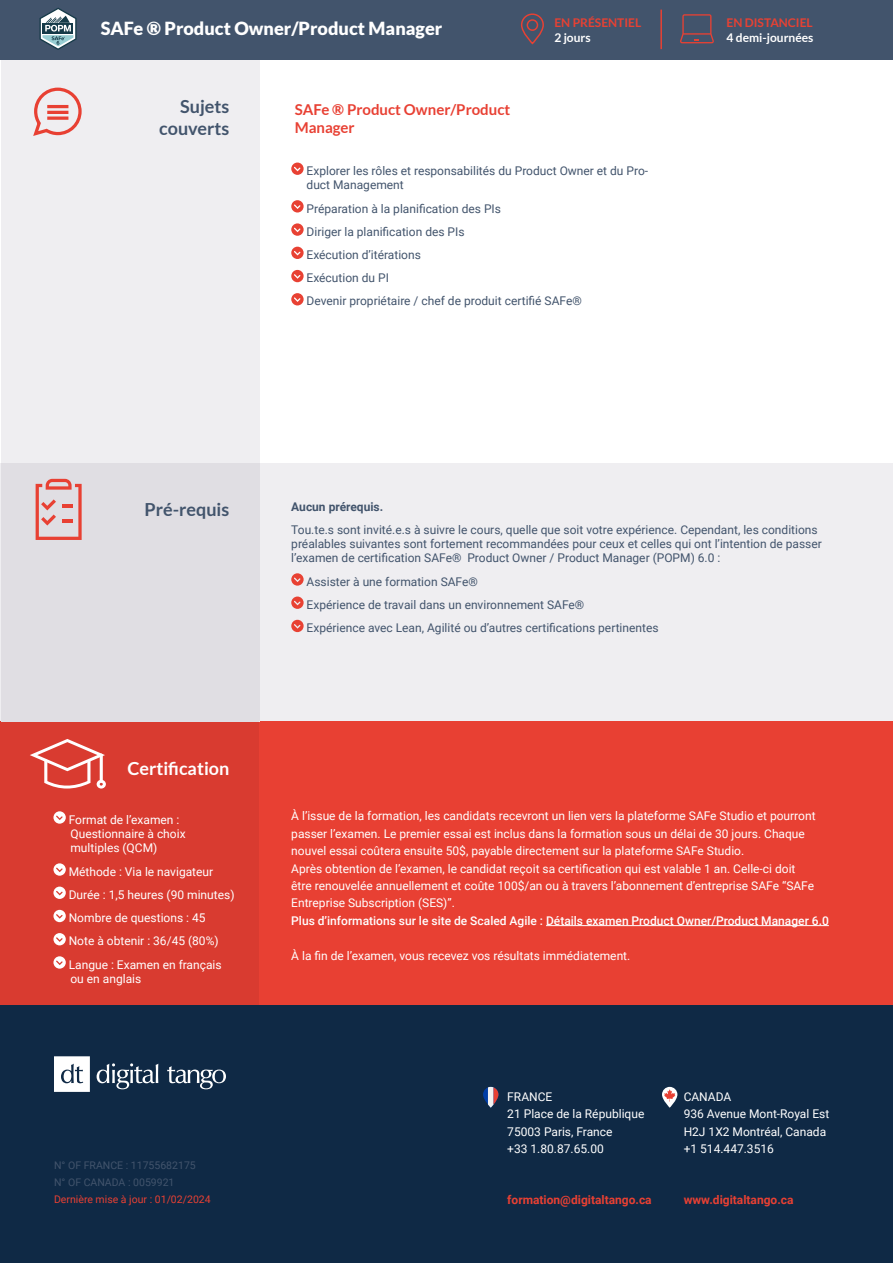
<style>
.page{position:relative;width:893px;height:1263px;background:#fff}
.page>*{position:absolute;margin:0;border:0;box-sizing:border-box;transform-origin:0 0}
.t1{font:900 18.15px "Lato";color:#fff}
.t2{font:700 18px/21.6px "Lato";color:#42546c;text-align:right}
.t3{font:700 18px "Lato";color:#fff}
.t4{font:700 15px/18px "Lato";color:#e84033}
.t5{font:12px/17.4px "Roboto";color:#fff}
.t6{font:12px/23.2px "Roboto";color:#42546c}
.t7{font:500 12px "Roboto";color:#fff}
.t8{font:700 12px "Roboto";color:#e84033}
.t9{font:700 12px "Lato";color:#e84133}
.t10{font:700 12px "Lato";color:#fff}
.t11{font:700 12px "Roboto";color:#42546c}
.t12{font:10.5px/17.4px "Roboto";color:#42546c}
.t13{font:10.5px "Roboto";color:#e84033}
</style>
<div class="page">
<div style="left:0;top:721px;width:893px;height:541px;background:#e84033"></div>
<div style="left:1px;top:1px;width:259px;height:720px;background:#efeef1"></div>
<div style="left:0;top:721px;width:259px;height:285px;background:#d93b30"></div>
<div style="left:1px;top:463px;width:892px;height:258px;background:linear-gradient(to right,#e1dfe4,#f4f3f6)"></div>
<svg style="left:291px;top:163px;width:13px;height:12px"></svg>
<svg style="left:291px;top:200px;width:13px;height:12px"></svg>
<svg style="left:291px;top:223px;width:13px;height:13px"></svg>
<svg style="left:291px;top:247px;width:13px;height:12px"></svg>
<svg style="left:291px;top:270px;width:13px;height:12px"></svg>
<svg style="left:291px;top:293px;width:13px;height:12px"></svg>
<svg style="left:291px;top:573px;width:13px;height:13px"></svg>
<svg style="left:291px;top:596px;width:13px;height:13px"></svg>
<svg style="left:291px;top:620px;width:13px;height:12px"></svg>
<hr style="left:546px;top:925px;width:283px;height:1px;background:#fff">
<svg style="left:33px;top:87px;width:49px;height:49px"></svg>
<div style="left:0;top:0;width:893px;height:60px;background:#42546c"></div>
<svg style="left:40px;top:8px;width:37px;height:42px"></svg>
<svg style="left:520px;top:13px;width:24px;height:32px"></svg>
<svg style="left:680px;top:14px;width:34px;height:29px"></svg>
<hr style="left:660px;top:10px;width:2px;height:39px;background:#e84133">
<svg style="left:36px;top:479px;width:46px;height:61px"></svg>
<svg style="left:30px;top:739px;width:76px;height:49px"></svg>
<div style="left:0;top:1006px;width:893px;height:257px;background:#0f2945"></div>
<svg style="left:97px;top:1063px;width:61px;height:26px"></svg>
<svg style="left:167px;top:1066px;width:59px;height:23px"></svg>
<svg style="left:54px;top:1056px;width:36px;height:36px"></svg>
<svg style="left:662px;top:1087px;width:15px;height:21px"></svg>
<svg style="left:664px;top:1089px;width:11px;height:12px"></svg>
<svg style="left:483px;top:1087px;width:15px;height:21px"></svg>
<svg style="left:488px;top:1087px;width:10px;height:21px"></svg>
<svg style="left:53px;top:811px;width:13px;height:13px"></svg>
<svg style="left:53px;top:863px;width:13px;height:13px"></svg>
<svg style="left:53px;top:886px;width:13px;height:13px"></svg>
<svg style="left:53px;top:910px;width:13px;height:12px"></svg>
<svg style="left:53px;top:933px;width:13px;height:12px"></svg>
<svg style="left:53px;top:956px;width:13px;height:13px"></svg>
<h1 class="t1" style="left:101px;top:18px;width:343px">SAFe ® Product Owner/Product Manager</h1>
<h2 class="t2" style="left:159px;top:95px;width:72px">Sujets couverts</h2>
<p class="t4" style="left:295px;top:100px;width:217px">SAFe ® Product Owner/Product<br>Manager</p>
<p class="t9" style="left:554px;top:16px;width:88px">EN PRÉSENTIEL</p>
<p class="t9" style="left:727px;top:16px;width:88px">EN DISTANCIEL</p>
<p class="t10" style="left:554px;top:31px;width:38px">2 jours</p>
<p class="t10" style="left:727px;top:31px;width:88px">4 demi-journées</p>
<p class="t6" style="left:307px;top:163px;width:343px;line-height:14.4px">Explorer les rôles et responsabilités du Product Owner et du Pro&shy;duct Management</p>
<p class="t6" style="left:307px;top:196px;width:277px">Préparation à la planification des PIs<br>Diriger la planification des PIs<br>Exécution d’itérations<br>Exécution du PI<br>Devenir propriétaire / chef de produit certifié SAFe®</p>
<h2 class="t2" style="left:144px;top:499px;width:86px">Pré-requis</h2>
<h2 class="t3" style="left:127px;top:758px;width:103px">Certification</h2>
<p class="t5" style="left:69px;top:812px;width:118px;line-height:14.4px">Format de l’examen :<br>Questionnaire à choix multiples (QCM)</p>
<p class="t5" style="left:69px;top:859px;width:167px;line-height:23.2px">Méthode : Via le navigateur<br>Durée : 1,5 heures (90 minutes)<br>Nombre de questions : 45<br>Note à obtenir : 36/45 (80%)<br>Langue : Examen en français</p>
<p class="t5" style="left:70px;top:970px;width:72px">ou en anglais</p>
<p class="t11" style="left:291px;top:498px;width:94px">Aucun prérequis.</p>
<p class="t6" style="left:291px;top:522px;width:532px;line-height:14.4px">Tou.te.s sont invité.e.s à suivre le cours, quelle que soit votre expérience. Cependant, les conditions préalables suivantes sont fortement recommandées pour ceux et celles qui ont l’intention de passer l’examen de certification SAFe® Product Owner / Product Manager (POPM) 6.0 :</p>
<p class="t6" style="left:307px;top:569px;width:353px">Assister à une formation SAFe®<br>Expérience de travail dans un environnement SAFe®<br>Expérience avec Lean, Agilité ou d’autres certifications pertinentes</p>
<p class="t5" style="left:291px;top:807px;width:526px">À l’issue de la formation, les candidats recevront un lien vers la plateforme SAFe Studio et pourront passer l’examen. Le premier essai est inclus dans la formation sous un délai de 30 jours. Chaque nouvel essai coûtera ensuite 50$, payable directement sur la plateforme SAFe Studio.<br>Après obtention de l’examen, le candidat reçoit sa certification qui est valable 1 an. Celle-ci doit être renouvelée annuellement et coûte 100$/an ou à travers l’abonnement d’entreprise SAFe “SAFe Entreprise Subscription (SES)”.</p>
<p class="t7" style="left:291px;top:912px;width:539px">Plus d’informations sur le site de Scaled Agile : Détails examen Product Owner/Product Manager 6.0</p>
<p class="t5" style="left:291px;top:946px;width:341px">À la fin de l’examen, vous recevez vos résultats immédiatement.</p>
<p class="t5" style="left:507px;top:1087px;width:139px">FRANCE<br>21 Place de la République<br>75003 Paris, France<br>+33 1.80.87.65.00</p>
<p class="t5" style="left:684px;top:1087px;width:147px">CANADA<br>936 Avenue Mont-Royal Est<br>H2J 1X2 Montréal, Canada +1 514.447.3516</p>
<p class="t12" style="left:54px;top:1156px;width:143px">N° OF FRANCE : 11755682175<br>N° OF CANADA : 0059921</p>
<p class="t13" style="left:54px;top:1192px;width:158px">Dernière mise à jour : 01/02/2024</p>
<p class="t8" style="left:507px;top:1191px;width:146px">formation@digitaltango.ca</p>
<p class="t8" style="left:684px;top:1191px;width:111px">www.digitaltango.ca</p>
</div>
